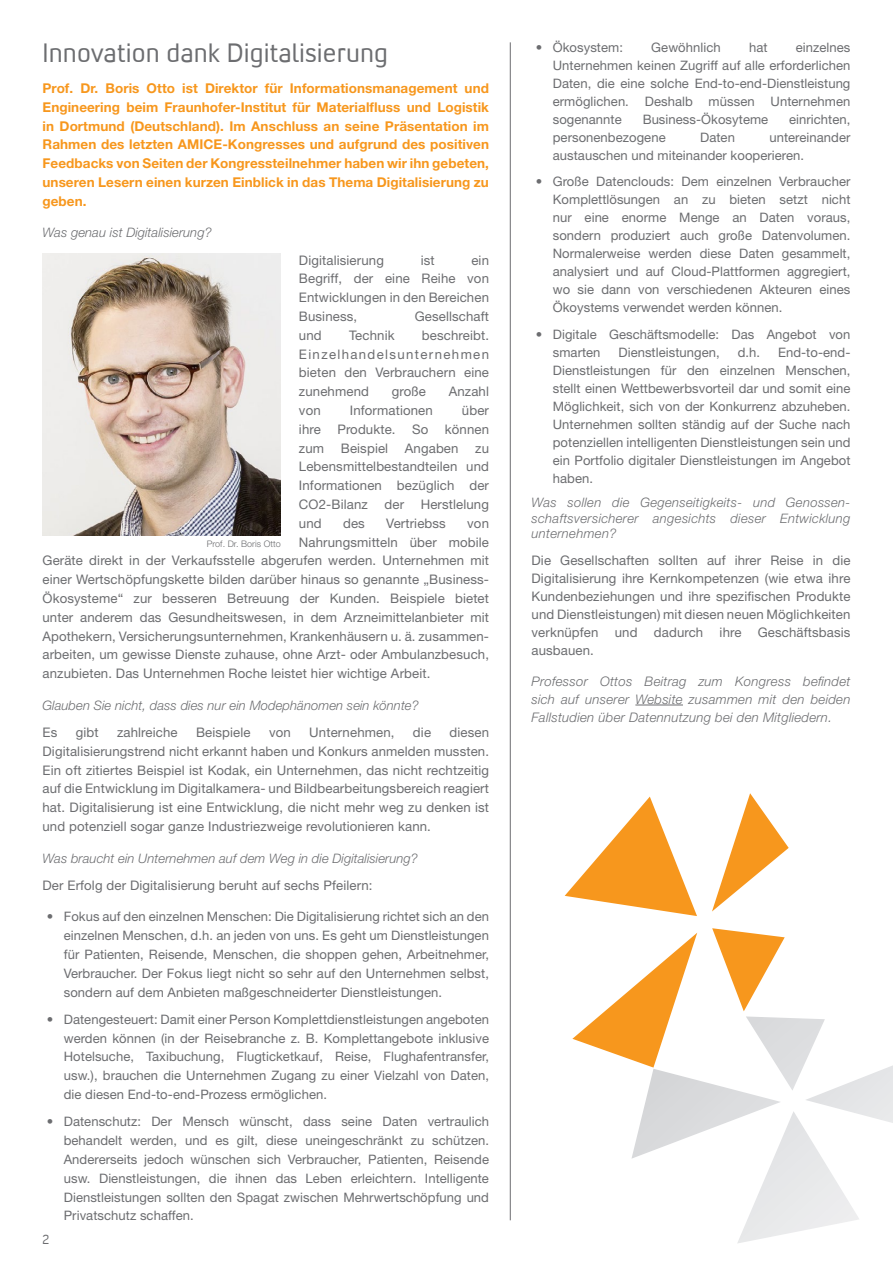
<style>
.page{position:relative;width:893px;height:1263px;background:#fff}
.page>*{position:absolute;margin:0;border:0;box-sizing:border-box;transform-origin:0 0}
.Amice_TITEL{font:27px "Convection";letter-spacing:.005em;color:#6c6d70}
.Amice_ORANGE{font:700 13.5px/18.8px "Helvetica Neue LT Std";letter-spacing:.005em;color:#f7971d;text-align:justify}
.Amice_body_copy{font:13.2px/18.8px "Helvetica Neue LT Std";letter-spacing:.01em;color:#6c6d70;text-align:justify}
.Amice_body_copy-2{font:italic 300 13.2px/18px "Helvetica Neue LT Std";letter-spacing:.02em;color:#6c6d70;text-align:justify}
.Amice_body_copy-3{font:13.2px "Convection";color:#6c6d70}
.t1{font:13.05px/18px "Helvetica Neue LT Std";letter-spacing:.005em;color:#6c6d70;text-align:justify}
.Amice_body_italic{font:italic 300 13.05px/15.6px "Helvetica Neue LT Std";letter-spacing:.005em;color:#6c6d70;text-align:justify}
.Amice_foto_caption{font:300 9px "Helvetica Neue LT Std";letter-spacing:.005em;color:#6c6d70}
</style>
<div class="page">
<hr style="left:510px;top:42px;width:1px;height:1178px;background:#6c6d70">
<img style="left:43px;top:253px;width:238px;height:282px">
<hr style="left:635px;top:705px;width:48px;height:1px;background:#6c6d70">
<svg style="left:565px;top:797px;width:132px;height:119px"></svg>
<svg style="left:712px;top:793px;width:77px;height:118px"></svg>
<svg style="left:572px;top:928px;width:321px;height:315px"></svg>
<p class="Amice_TITEL" style="left:43px;top:36px;width:347px">Innovation dank Digitalisierung</p>
<p class="Amice_ORANGE" style="left:43px;top:78px;width:448px">Prof. Dr. Boris Otto ist Direktor für Informationsmanagement und Engineering beim Fraunhofer-Institut für Materialfluss und Logistik in Dortmund (Deutschland). Im Anschluss an seine Präsentation im Rahmen des letzten AMICE-Kongresses und aufgrund des positiven Feedbacks von Seiten der Kongressteilnehmer haben wir ihn gebeten, unseren Lesern einen kurzen Einblick in das Thema Digitalisierung zu geben.</p>
<p class="Amice_body_italic" style="left:43px;top:225px;width:171px">Was genau ist Digitalisierung?</p>
<p class="Amice_body_copy" style="left:299px;top:250px;width:86px">Digitalisierung</p>
<p class="Amice_body_copy" style="left:421px;top:250px;width:15px">ist</p>
<p class="Amice_body_copy" style="left:299px;top:250px;width:192px;text-indent:172px">ein Begriff, der eine Reihe von Entwicklungen in den Bereichen Business,</p>
<p class="Amice_body_copy" style="left:415px;top:307px;width:76px">Gesellschaft</p>
<p class="Amice_body_copy" style="left:299px;top:325px;width:192px;text-indent:123px">beschreibt.<br>Einzelhandelsunternehmen bieten den Verbrauchern eine zunehmend</p>
<p class="Amice_body_copy" style="left:299px;top:325px;width:24px">und</p>
<p class="Amice_body_copy" style="left:349px;top:325px;width:47px">Technik</p>
<p class="Amice_body_copy" style="left:392px;top:382px;width:36px">große</p>
<p class="Amice_body_copy" style="left:449px;top:382px;width:42px">Anzahl</p>
<p class="Amice_body_copy" style="left:299px;top:401px;width:23px">von</p>
<p class="Amice_body_copy" style="left:350px;top:401px;width:85px">Informationen</p>
<p class="Amice_body_copy" style="left:299px;top:401px;width:192px;text-indent:163px">über ihre Produkte. So können zum</p>
<p class="Amice_body_copy" style="left:341px;top:438px;width:49px">Beispiel</p>
<p class="Amice_body_copy" style="left:405px;top:438px;width:55px">Angaben</p>
<p class="Amice_body_copy" style="left:299px;top:438px;width:192px;text-indent:176px">zu Lebensmittelbestandteilen und Informationen bezüglich der CO2-Bilanz</p>
<p class="Amice_body_copy" style="left:384px;top:495px;width:21px">der</p>
<p class="Amice_body_copy" style="left:421px;top:495px;width:70px">Herstlelung</p>
<p class="Amice_body_copy" style="left:299px;top:513px;width:24px">und</p>
<p class="Amice_body_copy" style="left:343px;top:513px;width:23px">des</p>
<p class="Amice_body_copy" style="left:386px;top:513px;width:61px">Vertriebss</p>
<p class="Amice_body_copy" style="left:467px;top:513px;width:23px">von</p>
<p class="Amice_body_copy" style="left:299px;top:532px;width:192px">Nahrungsmitteln über mobile</p>
<p class="Amice_body_copy" style="left:43px;top:551px;width:448px">Geräte direkt in der Verkaufsstelle abgerufen werden. Unternehmen mit</p>
<p class="Amice_body_copy" style="left:43px;top:570px;width:448px">einer Wertschöpfungskette bilden darüber hinaus so genannte „Business-</p>
<p class="Amice_body_copy" style="left:43px;top:589px;width:448px">Ökosysteme“ zur besseren Betreuung der Kunden. Beispiele bietet</p>
<p class="Amice_body_copy" style="left:43px;top:607px;width:448px">unter anderem das Gesundheitswesen, in dem Arzneimittelanbieter mit</p>
<p class="Amice_body_copy" style="left:43px;top:626px;width:448px">Apothekern, Versicherungsunternehmen, Krankenhäusern u. ä. zusammen-</p>
<p class="Amice_body_copy" style="left:43px;top:645px;width:448px">arbeiten, um gewisse Dienste zuhause, ohne Arzt- oder Ambulanzbesuch,</p>
<p class="Amice_body_copy" style="left:43px;top:664px;width:389px">anzubieten. Das Unternehmen Roche leistet hier wichtige Arbeit.</p>
<p class="Amice_body_italic" style="left:43px;top:697px;width:378px">Glauben Sie nicht, dass dies nur ein Modephänomen sein könnte?</p>
<p class="Amice_body_copy" style="left:43px;top:723px;width:16px">Es</p>
<p class="Amice_body_copy" style="left:76px;top:723px;width:24px">gibt</p>
<p class="Amice_body_copy" style="left:117px;top:723px;width:62px">zahlreiche</p>
<p class="Amice_body_copy" style="left:196px;top:723px;width:56px">Beispiele</p>
<p class="Amice_body_copy" style="left:269px;top:723px;width:23px">von</p>
<p class="Amice_body_copy" style="left:309px;top:723px;width:87px">Unternehmen,</p>
<p class="Amice_body_copy" style="left:413px;top:723px;width:20px">die</p>
<p class="Amice_foto_caption" style="left:207px;top:538px;width:76px">Prof. Dr. Boris Otto</p>
<p class="Amice_body_copy" style="left:43px;top:723px;width:448px;text-indent:407px">diesen Digitalisierungstrend nicht erkannt haben und Konkurs anmelden mussten.<br>Ein oft zitiertes Beispiel ist Kodak, ein Unternehmen, das nicht rechtzeitig auf die Entwicklung im Digitalkamera- und Bildbearbeitungsbereich reagiert hat. Digitalisierung ist eine Entwicklung, die nicht mehr weg zu denken ist und potenziell sogar ganze Industriezweige revolutionieren kann.</p>
<p class="Amice_body_italic" style="left:43px;top:850px;width:377px">Was braucht ein Unternehmen auf dem Weg in die Digitalisierung?</p>
<p class="Amice_body_copy" style="left:43px;top:875px;width:332px">Der Erfolg der Digitalisierung beruht auf sechs Pfeilern:</p>
<p class="t1" style="left:64px;top:907px;width:427px;line-height:18.8px;text-indent:-17px">• Fokus auf den einzelnen Menschen: Die Digitalisierung richtet sich an den einzelnen Menschen, d.h. an jeden von uns. Es geht um Dienstleistungen für Patienten, Reisende, Menschen, die shoppen gehen, Arbeitnehmer, Verbraucher. Der Fokus liegt nicht so sehr auf den Unternehmen selbst, sondern auf dem Anbieten maßgeschneiderter Dienstleistungen.</p>
<p class="t1" style="left:64px;top:1010px;width:427px;line-height:18.8px;text-indent:-17px">• Datengesteuert: Damit einer Person Komplettdienstleistungen angeboten werden können (in der Reisebranche z. B. Komplettangebote inklusive Hotelsuche, Taxibuchung, Flugticketkauf, Reise, Flughafentransfer, usw.), brauchen die Unternehmen Zugang zu einer Vielzahl von Daten, die diesen End-to-end-Prozess ermöglichen.</p>
<p class="t1" style="left:64px;top:1112px;width:427px;line-height:18.8px;text-indent:-17px">• Datenschutz: Der Mensch wünscht, dass seine Daten vertraulich behandelt werden, und es gilt, diese uneingeschränkt zu schützen.<br>Andererseits jedoch wünschen sich Verbraucher, Patienten, Reisende usw. Dienstleistungen, die ihnen das Leben erleichtern. Intelligente Dienstleistungen sollten den Spagat zwischen Mehrwertschöpfung und Privatschutz schaffen.</p>
<p class="Amice_body_copy-3" style="left:43px;top:1231px;width:8px">2</p>
<p class="t1" style="left:536px;top:38px;width:89px">• Ökosystem:</p>
<p class="t1" style="left:651px;top:38px;width:71px">Gewöhnlich</p>
<p class="t1" style="left:749px;top:38px;width:20px">hat</p>
<p class="t1" style="left:553px;top:38px;width:299px;text-indent:243px">einzelnes Unternehmen keinen Zugriff auf alle erforderlichen Daten, die eine solche End-to-end-Dienstleistung ermöglichen. Deshalb müssen Unternehmen sogenannte</p>
<p class="t1" style="left:643px;top:110px;width:127px">Business-Ökosyteme</p>
<p class="t1" style="left:789px;top:110px;width:63px">einrichten,</p>
<p class="t1" style="left:553px;top:128px;width:114px">personenbezogene</p>
<p class="t1" style="left:700px;top:128px;width:36px">Daten</p>
<p class="t1" style="left:553px;top:128px;width:299px;text-indent:217px">untereinander austauschen und miteinander kooperieren.</p>
<p class="t1" style="left:553px;top:173px;width:299px;text-indent:-17px">• Große Datenclouds: Dem einzelnen Verbraucher Komplettlösungen an zu bieten setzt nicht nur eine enorme Menge an Daten voraus, sondern produziert auch große Datenvolumen.<br>Normalerweise werden diese Daten gesammelt, analysiert und auf Cloud-Plattformen aggregiert, wo sie dann von verschiedenen Akteuren eines Ökoystems verwendet werden können.</p>
<p class="t1" style="left:553px;top:325px;width:299px;text-indent:-17px">• Digitale Geschäftsmodelle: Das Angebot von smarten</p>
<p class="t1" style="left:553px;top:343px;width:299px;text-indent:225px">End-to-end-Dienstleistungen für den einzelnen Menschen, stellt einen Wettbewerbsvorteil dar und somit eine Möglichkeit, sich von der Konkurrenz abzuheben.<br>Unternehmen sollten ständig auf der Suche nach potenziellen intelligenten Dienstleistungen sein und ein Portfolio digitaler Dienstleistungen im Angebot haben.</p>
<p class="Amice_body_italic" style="left:531px;top:494px;width:320px">Was sollen die Gegenseitigkeits- und Genossen&shy;schaftsversicherer angesichts dieser Entwicklung unternehmen?</p>
<p class="Amice_body_copy" style="left:531px;top:551px;width:320px;line-height:18px">Die Gesellschaften sollten auf ihrer Reise in die Digitalisierung ihre Kernkompetenzen (wie etwa ihre Kundenbeziehungen und ihre spezifischen Produkte und Dienstleistungen) mit diesen neuen Möglichkeiten verknüpfen und dadurch ihre Geschäftsbasis ausbauen.</p>
<p class="Amice_body_copy-2" style="left:531px;top:672px;width:320px">Professor Ottos Beitrag zum Kongress befindet sich auf unserer Website zusammen mit den beiden Fallstudien über Datennutzung bei den Mitgliedern.</p>
<p class="t1" style="left:618px;top:343px;width:103px">Dienstleistungen,</p>
<p class="t1" style="left:738px;top:343px;width:24px">d.h.</p>
</div>
